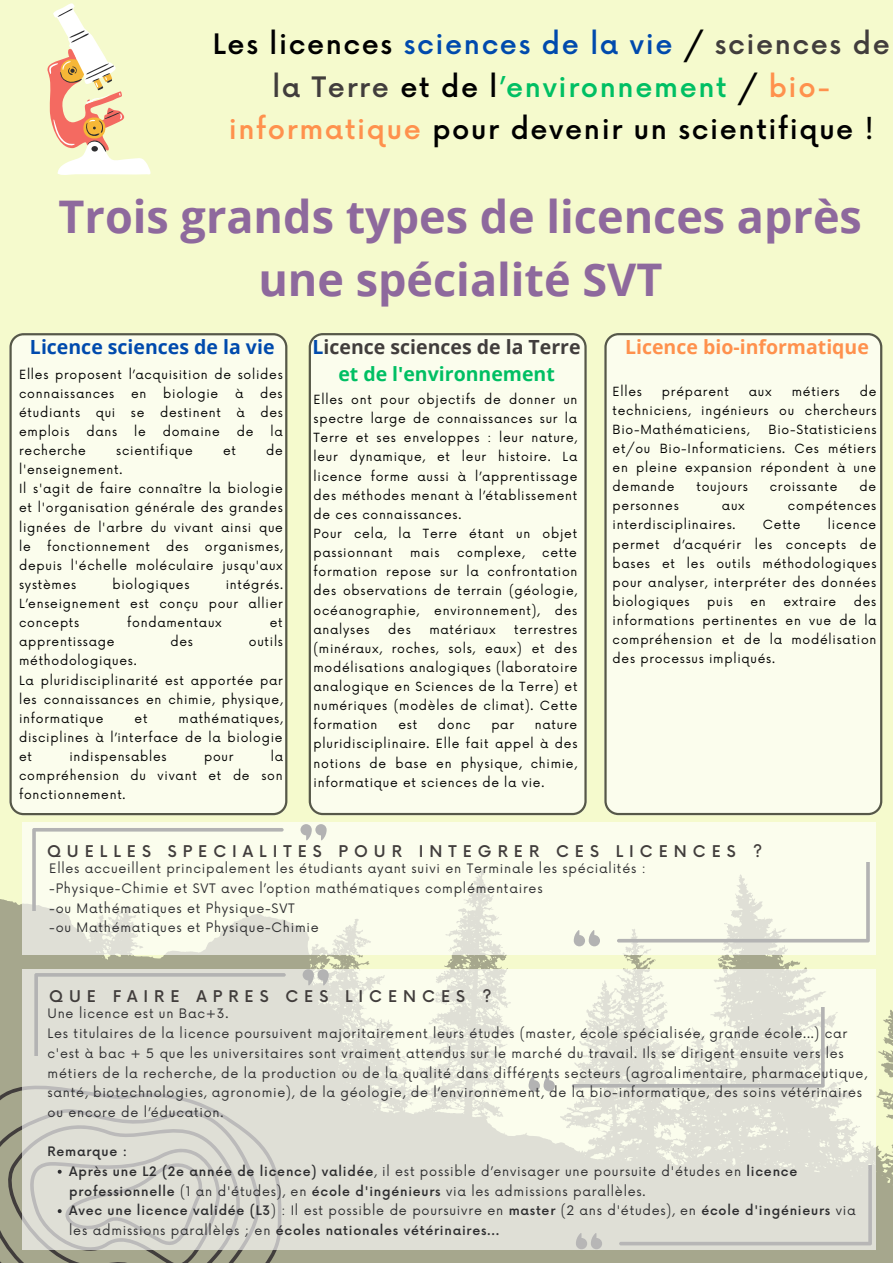
<style>
.page{position:relative;width:893px;height:1263px;background:#f5facd}
.page>*{position:absolute;margin:0;border:0;box-sizing:border-box;transform-origin:0 0}
.t1{font:700 45px/63px "Open Sans";color:#8e699d;text-align:center}
.t2{font:500 27.45px/42.2px "Now";letter-spacing:.06em;color:#000;text-align:center}
.t3{font:700 19.5px/27px "Open Sans";color:#413d3c;text-align:center}
.t4{font:700 19.5px "Open Sans";color:#ff914d}
.t5{font:700 19.5px "Open Sans";color:#004aad}
.t6{font:500 15.75px "Now";letter-spacing:.38em;color:#413d3c}
.t7{font:12.75px/19.6px "Now";letter-spacing:.06em;color:#2e2e30}
.t8{font:500 12.75px/19.6px "Now";letter-spacing:.06em;color:#2e2e30}
.t9{font:12.38px/19.1px "Now";letter-spacing:.06em;color:#000;text-align:justify}
.s1{color:#004aad}
.s2{color:#413d3c}
.s3{color:#00bf63}
.s4{color:#ff914d}
.s5{font-weight:500}
.s6{font-weight:400}
</style>
<div class="page">
<svg style="left:0;top:869px;width:893px;height:394px;fill:#a6a78d"></svg>
<svg style="left:22px;top:822px;width:853px;height:132px;background:#f6f7e9"></svg>
<svg style="left:47px;top:3px;width:103px;height:172px"></svg>
<div style="left:9px;top:333px;width:278px;height:482px;background:#fbfded"></div>
<div style="left:309px;top:333px;width:277px;height:482px;background:#fbfded"></div>
<div style="left:604px;top:333px;width:278px;height:482px;background:#fbfded"></div>
<svg style="left:22px;top:969px;width:853px;height:281px;background:#e4e5da"></svg>
<svg style="left:8px;top:1077px;width:241px;height:186px;background:#d1d1c7"></svg>
<p class="t2" style="left:213px;top:25px;width:678px">Les licences <span class="s1">sciences de la vie</span> / <span class="s2">sciences de la Terre</span> et de l<span class="s3">’environnement</span> / <span class="s4">bio&shy;informatique</span> pour devenir un scientifique !</p>
<p class="t1" style="left:58px;top:184px;width:805px">Trois grands types de licences après une spécialité SVT</p>
<p class="t5" style="left:30px;top:334px;width:246px">Licence sciences de la vie</p>
<p class="t3" style="left:312px;top:333px;width:269px"><span class="s1">L</span>icence sciences de la Terre <span class="s3">et de l'environnement</span></p>
<p class="t4" style="left:625px;top:334px;width:245px">Licence bio-informatique</p>
<p class="t9" style="left:313px;top:391px;width:265px">Elles ont pour objectifs de donner un spectre large de connaissances sur la Terre et ses enveloppes : leur nature, leur dynamique, et leur histoire. La licence forme aussi à l’apprentissage des méthodes menant à l’établissement de ces connaissances.</p>
<p class="t9" style="left:313px;top:525px;width:265px">Pour cela, la Terre étant un objet passionnant</p>
<p class="t9" style="left:19px;top:365px;width:265px">Elles proposent l’acquisition de solides connaissances</p>
<p class="t9" style="left:612px;top:382px;width:265px;text-indent:247px">de techniciens, ingénieurs ou chercheurs Bio-Mathématiciens,</p>
<p class="t9" style="left:612px;top:382px;width:31px">Elles</p>
<p class="t9" style="left:662px;top:382px;width:68px">préparent</p>
<p class="t9" style="left:749px;top:382px;width:24px">aux</p>
<p class="t9" style="left:791px;top:382px;width:49px">métiers</p>
<p class="t9" style="left:131px;top:384px;width:17px">en</p>
<p class="t9" style="left:163px;top:384px;width:57px">biologie</p>
<p class="t9" style="left:235px;top:384px;width:10px">à</p>
<p class="t9" style="left:260px;top:384px;width:24px">des</p>
<p class="t9" style="left:19px;top:403px;width:63px">étudiants</p>
<p class="t9" style="left:96px;top:403px;width:21px">qui</p>
<p class="t9" style="left:131px;top:403px;width:15px">se</p>
<p class="t9" style="left:160px;top:403px;width:62px">destinent</p>
<p class="t9" style="left:237px;top:403px;width:10px">à</p>
<p class="t9" style="left:260px;top:403px;width:24px">des</p>
<p class="t9" style="left:19px;top:423px;width:52px">emplois</p>
<p class="t9" style="left:86px;top:423px;width:32px">dans</p>
<p class="t9" style="left:134px;top:423px;width:13px">le</p>
<p class="t9" style="left:163px;top:423px;width:59px">domaine</p>
<p class="t9" style="left:237px;top:423px;width:18px">de</p>
<p class="t9" style="left:270px;top:423px;width:14px">la</p>
<p class="t9" style="left:19px;top:442px;width:68px">recherche</p>
<p class="t9" style="left:116px;top:442px;width:78px">scientifique</p>
<p class="t9" style="left:223px;top:442px;width:14px">et</p>
<p class="t9" style="left:266px;top:442px;width:18px">de</p>
<p class="t9" style="left:19px;top:461px;width:105px">l'enseignement.</p>
<p class="t9" style="left:19px;top:480px;width:265px">Il s'agit de faire connaître la biologie et l'organisation générale des grandes lignées de l'arbre du vivant ainsi que le</p>
<p class="t9" style="left:612px;top:420px;width:265px;text-indent:156px">Bio-Statisticiens et/ou Bio-Informaticiens. Ces métiers en pleine expansion répondent à une demande</p>
<p class="t9" style="left:696px;top:478px;width:53px">toujours</p>
<p class="t9" style="left:770px;top:478px;width:69px">croissante</p>
<p class="t9" style="left:859px;top:478px;width:18px">de</p>
<p class="t9" style="left:612px;top:497px;width:68px">personnes</p>
<p class="t9" style="left:722px;top:497px;width:24px">aux</p>
<p class="t9" style="left:788px;top:497px;width:90px">compétences</p>
<p class="t9" style="left:612px;top:516px;width:124px">interdisciplinaires.</p>
<p class="t9" style="left:763px;top:516px;width:39px">Cette</p>
<p class="t9" style="left:612px;top:516px;width:265px;text-indent:215px">licence permet d’acquérir les concepts de bases et les outils méthodologiques pour analyser, interpréter des données biologiques</p>
<p class="t9" style="left:47px;top:537px;width:104px">fonctionnement</p>
<p class="t9" style="left:166px;top:537px;width:24px">des</p>
<p class="t9" style="left:19px;top:537px;width:265px;text-indent:186px">organismes, depuis l'échelle moléculaire jusqu'aux systèmes</p>
<p class="t9" style="left:410px;top:544px;width:31px">mais</p>
<p class="t9" style="left:457px;top:544px;width:69px">complexe,</p>
<p class="t9" style="left:313px;top:544px;width:265px;text-indent:229px">cette formation repose sur la confrontation des observations de terrain (géologie, océanographie, environnement), des analyses</p>
<p class="t9" style="left:112px;top:576px;width:79px">biologiques</p>
<p class="t9" style="left:19px;top:576px;width:265px;text-indent:207px">intégrés.<br>L’enseignement est conçu pour allier concepts</p>
<p class="t9" style="left:612px;top:593px;width:265px;text-indent:241px">des informations pertinentes en vue de la compréhension et de la modélisation des processus impliqués.</p>
<p class="t9" style="left:707px;top:593px;width:27px">puis</p>
<p class="t9" style="left:750px;top:593px;width:17px">en</p>
<p class="t9" style="left:783px;top:593px;width:54px">extraire</p>
<p class="t9" style="left:127px;top:614px;width:96px">fondamentaux</p>
<p class="t9" style="left:270px;top:614px;width:14px">et</p>
<p class="t9" style="left:388px;top:620px;width:24px">des</p>
<p class="t9" style="left:429px;top:620px;width:68px">matériaux</p>
<p class="t9" style="left:313px;top:620px;width:265px;text-indent:201px">terrestres (minéraux, roches, sols, eaux) et des modélisations analogiques (laboratoire analogique en Sciences de la Terre) et numériques (modèles de climat). Cette formation</p>
<p class="t9" style="left:19px;top:633px;width:97px">apprentissage</p>
<p class="t9" style="left:170px;top:633px;width:24px">des</p>
<p class="t9" style="left:249px;top:633px;width:36px">outils</p>
<p class="t9" style="left:19px;top:652px;width:119px">méthodologiques.</p>
<p class="t9" style="left:19px;top:671px;width:265px">La pluridisciplinarité est apportée par les connaissances en chimie, physique, informatique</p>
<p class="t9" style="left:19px;top:709px;width:265px;text-indent:159px">mathématiques, disciplines à l’interface de la biologie et</p>
<p class="t9" style="left:134px;top:709px;width:14px">et</p>
<p class="t9" style="left:398px;top:716px;width:20px">est</p>
<p class="t9" style="left:438px;top:716px;width:34px">donc</p>
<p class="t9" style="left:491px;top:716px;width:24px">par</p>
<p class="t9" style="left:313px;top:716px;width:265px;text-indent:221px">nature pluridisciplinaire. Elle fait appel à des notions de base en physique, chimie, informatique et sciences de la vie.</p>
<p class="t9" style="left:19px;top:748px;width:265px;text-indent:252px">la compréhension du vivant et de son fonctionnement.</p>
<p class="t9" style="left:69px;top:748px;width:99px">indispensables</p>
<p class="t9" style="left:204px;top:748px;width:31px">pour</p>
<p class="t6" style="left:47px;top:843px;width:717px">QUELLES SPECIALITES POUR INTEGRER CES LICENCES ?</p>
<p class="t7" style="left:49px;top:859px;width:598px">Elles accueillent principalement les étudiants ayant suivi en Terminale les spécialités :</p>
<p class="t7" style="left:49px;top:879px;width:495px">-Physique-Chimie et SVT avec l’option mathématiques complémentaires</p>
<p class="t7" style="left:49px;top:899px;width:247px">-ou Mathématiques et Physique-SVT</p>
<p class="t7" style="left:49px;top:919px;width:271px">-ou Mathématiques et Physique-Chimie</p>
<p class="t6" style="left:49px;top:988px;width:444px">QUE FAIRE APRES CES LICENCES ?</p>
<p class="t7" style="left:48px;top:1005px;width:182px">Une licence est un Bac+3.</p>
<p class="t7" style="left:48px;top:1024px;width:821px">Les titulaires de la licence poursuivent majoritairement leurs études (master, école spécialisée, grande école...) car c'est à bac + 5 que les universitaires sont vraiment attendus sur le marché du travail. Ils se dirigent ensuite vers les métiers de la recherche, de la production ou de la qualité dans différents secteurs (agroalimentaire, pharmaceutique, santé, biotechnologies, agronomie), de la géologie, de l’environnement, de la bio-informatique, des soins vétérinaires ou encore de l’éducation.</p>
<p class="t8" style="left:48px;top:1142px;width:81px">Remarque :</p>
<p class="t7" style="left:69px;top:1162px;width:729px"><span class="s5">Après une L2 (2e année de licence) validée</span>, il est possible d’envisager une poursuite d'études en <span class="s5">licence professionnelle</span> (1 an d'études), en <span class="s5">école d'ingénieurs</span> via les admissions parallèles.</p>
<p class="t8" style="left:69px;top:1202px;width:788px">Avec une licence validée (L3<span class="s6">) : Il est possible de poursuivre en</span> master <span class="s6">(2 ans d'études), en</span> école d'ingénieurs <span class="s6">via les admissions parallèles ; en</span> écoles nationales vétérinaires...</p>
</div>
